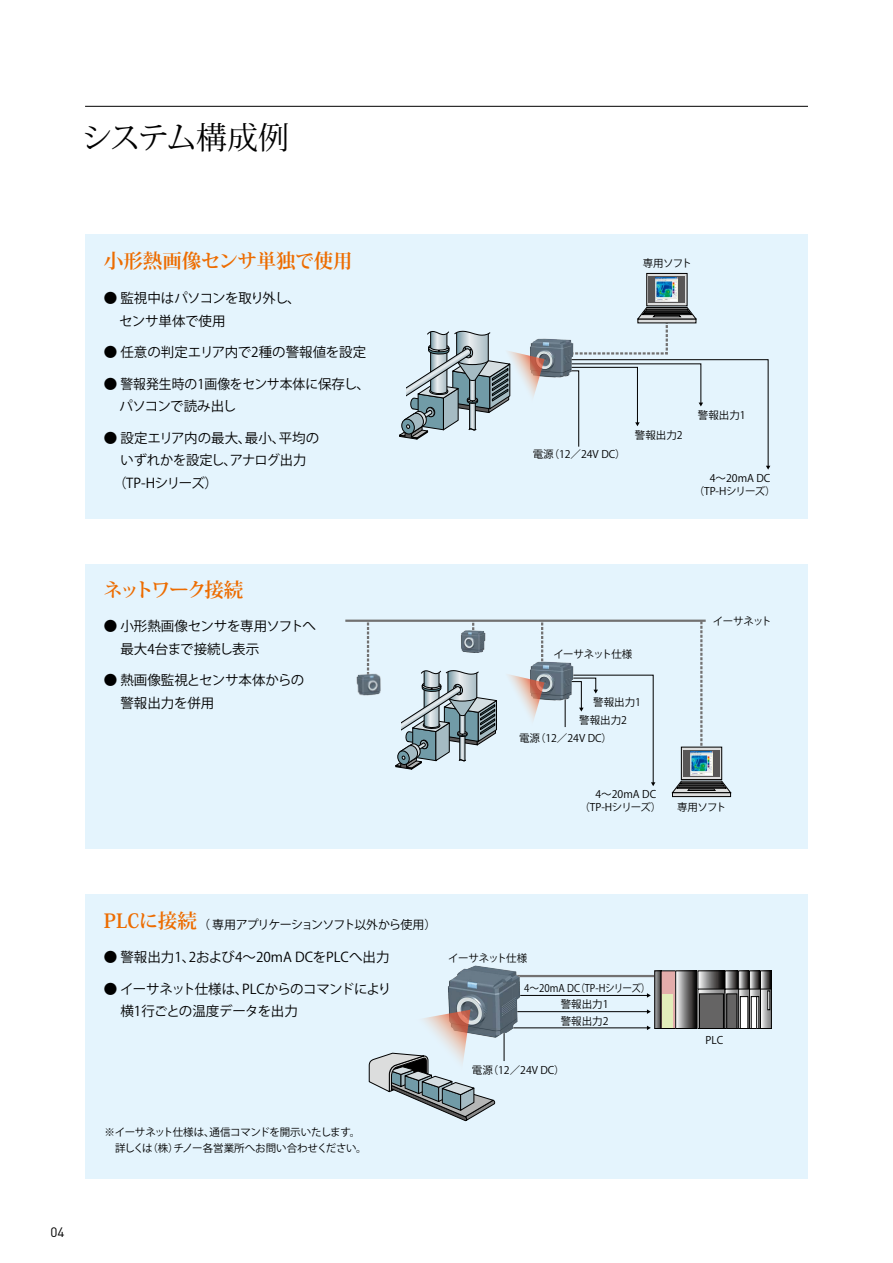
<style>
.page{position:relative;width:893px;height:1263px;background:#fff}
.page>*{position:absolute;margin:0;border:0;box-sizing:border-box;transform-origin:0 0}
.t1{font:30.9px "Koz Min Pro";letter-spacing:-.045em;color:#000}
.t2{font:700 19.5px "Koz Min Pro";letter-spacing:-.02em;color:#ed6c00}
.t3{font:700 19.5px "Koz Min Pro";letter-spacing:-.11em;color:#ed6c00}
.t4{font:13.5px/22.5px "Koz Go Pro";color:#000}
.t5{font:13.5px/22.5px "Koz Go Pro";letter-spacing:-.02em;color:#000}
.t6{font:13.5px "DIN";color:#000}
.t7{font:12px "Koz Go Pro";letter-spacing:-.07em;color:#000}
.t8{font:10.5px/12.6px "Koz Go Pro";color:#000}
.t9{font:10.5px/16.5px "Koz Go Pro";letter-spacing:-.02em;color:#000}
.t10{font:10.5px/16.2px "Koz Go Pro";color:#000;text-align:center;scale:.92 1}
.t11{font:10.5px "Koz Go Pro";letter-spacing:-.06em;color:#000}
</style>
<div class="page">
<div style="left:85px;top:234px;width:723px;height:284px;background:#e4f4fd"></div>
<div style="left:85px;top:894px;width:723px;height:284px;background:#e4f4fd"></div>
<div style="left:85px;top:564px;width:723px;height:284px;background:#e4f4fd"></div>
<div style="left:647px;top:273px;width:40px;height:33px;background:linear-gradient(to right,#dcdddd,#dcdddd)"></div>
<div style="left:646px;top:273px;width:41px;height:33px;border:1px solid #000"></div>
<div style="left:649px;top:277px;width:36px;height:26px;background:#595757"></div>
<svg style="left:577px;top:307px;width:193px;height:163px"></svg>
<img style="left:656px;top:278px;width:22px;height:23px">
<svg style="left:395px;top:670px;width:102px;height:100px"></svg>
<div style="left:395px;top:719px;width:6px;height:16px;background:#e4f4fd"></div>
<hr style="left:345px;top:620px;width:361px;height:2px;background:#727171">
<svg style="left:700px;top:622px;width:2px;height:125px"></svg>
<svg style="left:472px;top:621px;width:2px;height:8px"></svg>
<svg style="left:367px;top:621px;width:2px;height:50px"></svg>
<div style="left:681px;top:747px;width:41px;height:32px;background:linear-gradient(to right,#dcdddd,#dcdddd)"></div>
<div style="left:681px;top:747px;width:41px;height:33px;border:1px solid #000"></div>
<hr style="left:672px;top:793px;width:59px;height:3px;background:#dcdddd">
<div style="left:672px;top:792px;width:59px;height:5px;border:1px solid #000"></div>
<div style="left:683px;top:750px;width:37px;height:26px;background:#595757"></div>
<svg style="left:672px;top:781px;width:59px;height:12px"></svg>
<img style="left:690px;top:752px;width:23px;height:23px">
<hr style="left:85px;top:106px;width:723px;height:1px;background:#000">
<hr style="left:511px;top:995px;width:137px;height:1px;background:#000">
<hr style="left:511px;top:1011px;width:137px;height:1px;background:#000">
<svg style="left:647px;top:1009px;width:4px;height:5px"></svg>
<hr style="left:511px;top:1027px;width:137px;height:1px;background:#000">
<hr style="left:504px;top:999px;width:1px;height:62px;background:#000">
<hr style="left:509px;top:975px;width:202px;height:2px;background:#727171">
<svg style="left:656px;top:972px;width:3px;height:55px"></svg>
<div style="left:654px;top:970px;width:7px;height:59px;border:1px solid #000"></div>
<div style="left:661px;top:971px;width:15px;height:57px;background:#e3acaa"></div>
<svg style="left:677px;top:972px;width:19px;height:55px"></svg>
<div style="left:675px;top:970px;width:23px;height:59px;border:1px solid #000"></div>
<svg style="left:700px;top:972px;width:23px;height:17px"></svg>
<div style="left:698px;top:970px;width:27px;height:59px;border:1px solid #000"></div>
<svg style="left:727px;top:972px;width:10px;height:17px"></svg>
<div style="left:725px;top:970px;width:14px;height:59px;border:1px solid #000"></div>
<svg style="left:740px;top:972px;width:8px;height:17px"></svg>
<div style="left:738px;top:970px;width:12px;height:59px;border:1px solid #000"></div>
<svg style="left:751px;top:972px;width:8px;height:17px"></svg>
<div style="left:749px;top:970px;width:12px;height:59px;border:1px solid #000"></div>
<svg style="left:762px;top:972px;width:8px;height:17px"></svg>
<div style="left:760px;top:970px;width:12px;height:59px;border:1px solid #000"></div>
<div style="left:662px;top:995px;width:10px;height:33px;background:#e2edba"></div>
<svg style="left:700px;top:991px;width:23px;height:3px"></svg>
<div style="left:698px;top:989px;width:27px;height:40px;border:1px solid #000"></div>
<svg style="left:727px;top:991px;width:10px;height:3px"></svg>
<svg style="left:740px;top:991px;width:8px;height:5px"></svg>
<div style="left:738px;top:989px;width:12px;height:40px;border:1px solid #000"></div>
<svg style="left:751px;top:991px;width:8px;height:5px"></svg>
<div style="left:749px;top:989px;width:12px;height:40px;border:1px solid #000"></div>
<svg style="left:762px;top:991px;width:8px;height:36px"></svg>
<div style="left:760px;top:989px;width:12px;height:40px;border:1px solid #000"></div>
<div style="left:699px;top:994px;width:24px;height:34px;background:#656464"></div>
<div style="left:699px;top:994px;width:25px;height:35px;border:1px solid #000"></div>
<div style="left:727px;top:994px;width:10px;height:34px;background:#656464"></div>
<div style="left:726px;top:994px;width:11px;height:35px;border:1px solid #000"></div>
<div style="left:740px;top:996px;width:8px;height:32px;background:#fff"></div>
<div style="left:740px;top:996px;width:8px;height:33px;border:1px solid #000"></div>
<div style="left:751px;top:996px;width:6px;height:32px;background:#fff"></div>
<div style="left:756px;top:996px;width:3px;height:33px;border:1px solid #000"></div>
<div style="left:767px;top:991px;width:3px;height:19px;border:1px solid #000"></div>
<img style="left:544px;top:338px;width:33px;height:40px">
<img style="left:461px;top:629px;width:25px;height:24px">
<img style="left:356px;top:672px;width:25px;height:24px">
<img style="left:448px;top:965px;width:81px;height:84px">
<svg style="left:399px;top:330px;width:145px;height:110px"></svg>
<svg style="left:505px;top:621px;width:150px;height:165px"></svg>
<svg style="left:369px;top:1010px;width:126px;height:112px"></svg>
<h1 class="t1" style="left:82px;top:116px;width:209px">システム構成例</h1>
<h2 class="t2" style="left:104px;top:247px;width:250px">小形熱画像センサ単独で使用</h2>
<p class="t5" style="left:119px;top:287px;width:183px;text-indent:-15px">● 監視中はパソコンを取り外し、センサ単体で使用</p>
<p class="t4" style="left:104px;top:341px;width:264px">● 任意の判定エリア内で2種の警報値を設定</p>
<p class="t4" style="left:120px;top:373px;width:252px;text-indent:-16px">● 警報発生時の1画像をセンサ本体に保存し、パソコンで読み出し</p>
<p class="t4" style="left:104px;top:427px;width:217px">● 設定エリア内の最大、最小、平均の</p>
<p class="t4" style="left:104px;top:449px;width:204px">　 いずれかを設定し、アナログ出力</p>
<p class="t4" style="left:113px;top:472px;width:107px">（TP-Hシリーズ）</p>
<h2 class="t3" style="left:103px;top:576px;width:142px">ネットワーク接続</h2>
<p class="t4" style="left:104px;top:615px;width:214px">● 小形熱画像センサを専用ソフトへ　 最大4台まで接続し表示</p>
<p class="t4" style="left:104px;top:669px;width:202px">● 熱画像監視とセンサ本体からの　 警報出力を併用</p>
<p class="t8" style="left:643px;top:257px;width:51px">専用ソフト</p>
<p class="t8" style="left:533px;top:449px;width:94px">電源（12／24V DC）</p>
<p class="t8" style="left:635px;top:429px;width:49px">警報出力2</p>
<p class="t8" style="left:698px;top:409px;width:49px">警報出力1</p>
<p class="t8" style="left:694px;top:473px;width:83px;text-indent:16px">4～20mA DC（TP-Hシリーズ）</p>
<p class="t11" style="left:553px;top:647px;width:80px">イーサネット仕様</p>
<p class="t8" style="left:593px;top:697px;width:49px">警報出力1</p>
<p class="t8" style="left:519px;top:712px;width:109px;line-height:17.7px;text-indent:60px">警報出力2電源（12／24V DC）</p>
<p class="t8" style="left:713px;top:615px;width:60px">イーサネット</p>
<p class="t8" style="left:579px;top:788px;width:83px;text-indent:16px">4～20mA DC（TP-Hシリーズ）</p>
<p class="t8" style="left:677px;top:801px;width:51px">専用ソフト</p>
<p class="t6" style="left:50px;top:1223px;width:16px">04</p>
<h2 class="t2" style="left:104px;top:907px;width:94px">PLCに接続</h2>
<p class="t7" style="left:198px;top:917px;width:240px">（ 専用アプリケーションソフト以外から使用）</p>
<p class="t4" style="left:104px;top:946px;width:287px">● 警報出力1、2および4～20mA DCをPLCへ出力</p>
<p class="t5" style="left:104px;top:978px;width:289px">● イーサネット仕様は、PLCからのコマンドにより　 横1行ごとの温度データを出力</p>
<p class="t9" style="left:104px;top:1124px;width:264px">※イーサネット仕様は、通信コマンドを開示いたします。　詳しくは（株）チノー各営業所へお問い合わせください。</p>
<p class="t11" style="left:448px;top:951px;width:80px">イーサネット仕様</p>
<p class="t10" style="left:524px;top:980px;width:139px">4～20mA DC（TP-Hシリーズ）警報出力1<br>警報出力2</p>
<p class="t8" style="left:472px;top:1064px;width:94px">電源（12／24V DC）</p>
<p class="t8" style="left:705px;top:1034px;width:19px">PLC</p>
</div>
